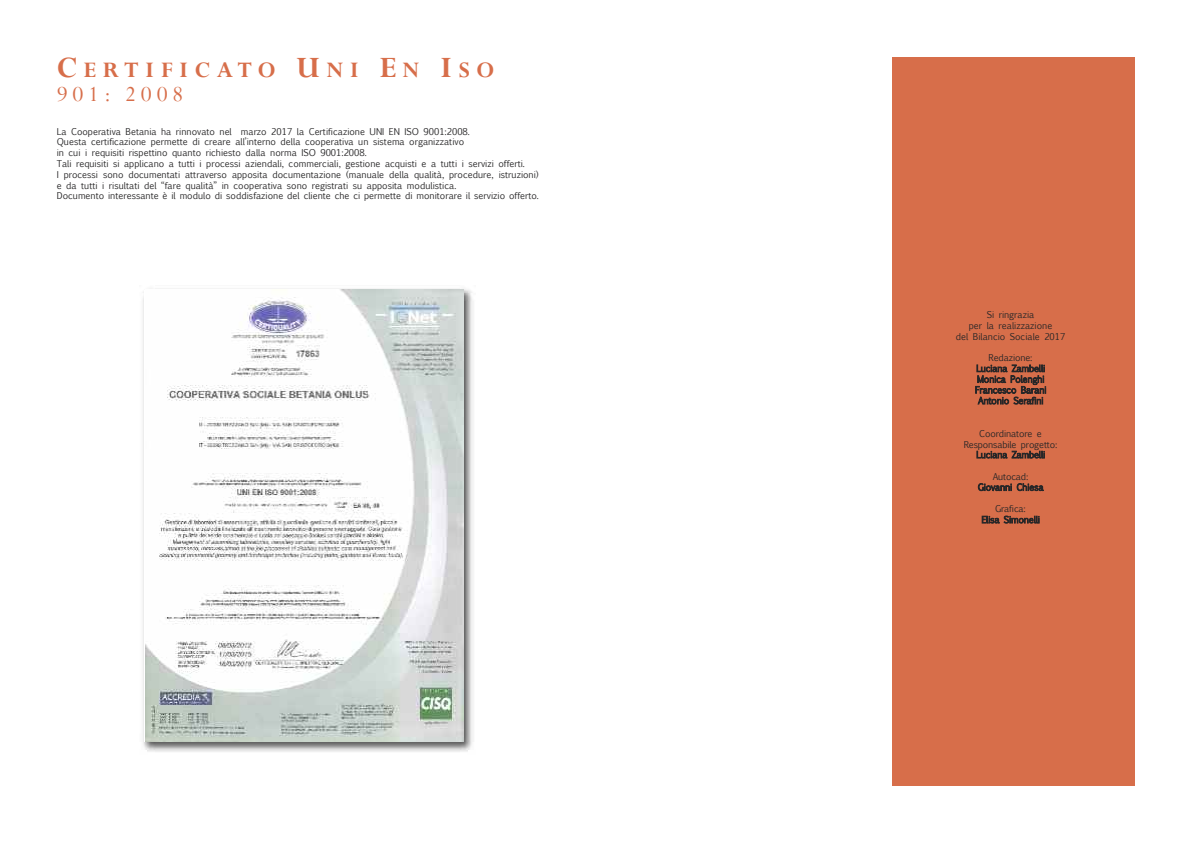
<style>
.page{position:relative;width:1191px;height:842px;background:#fff}
.page>*{position:absolute;margin:0;border:0;box-sizing:border-box;transform-origin:0 0}
.t1{font:700 24.8px "Perpetua";letter-spacing:.265em;color:#d76e4a}
.t2{font:24px "Perpetua";letter-spacing:.2em;color:#d76e4a}
.t3{font:9px/10.8px "Euphemia UCAS";color:#272627;text-align:center}
.s1{font-size:33px}
</style>
<div class="page">
<img style="left:143px;top:288px;width:330px;height:464px">
<img style="left:145px;top:290px;width:318px;height:452px">
<div style="left:891px;top:57px;width:243px;height:728px;background:#d76e4a"></div>
<h1 class="t1" style="left:57px;top:57px;width:439px"><span class="s1">c</span>ertificato <span class="s1">u</span>ni <span class="s1">e</span>n <span class="s1">i</span>So</h1>
<h2 class="t2" style="left:57px;top:82px;width:128px">901: 2008</h2>
<p class="t3" style="left:57px;top:125px;width:483px;text-align:left">La Cooperativa Betania ha rinnovato nel marzo 2017 la Certificazione UNI EN ISO 9001:2008.<br>Questa certificazione permette di creare all’interno della cooperativa un sistema organizzativo<br>in cui i requisiti rispettino quanto richiesto dalla norma ISO 9001:2008.<br>Tali requisiti si applicano a tutti i processi aziendali, commerciali, gestione acquisti e a tutti i servizi offerti.<br>I processi sono documentati attraverso apposita documentazione (manuale della qualità, procedure, istruzioni) e da tutti i risultati del “fare qualità” in cooperativa sono registrati su apposita modulistica.<br>Documento interessante è il modulo di soddisfazione del cliente che ci permette di monitorare il servizio offerto.</p>
<p class="t3" style="left:955px;top:309px;width:111px">Si ringrazia<br>per la realizzazione<br>del Bilancio Sociale 2017</p>
<p class="t3" style="left:975px;top:352px;width:73px">Redazione:<br>Luciana Zambelli<br>Monica Polenghi<br>Francesco Barani<br>Antonio Serafini</p>
<p class="t3" style="left:963px;top:427px;width:95px">Coordinatore e<br>Responsabile progetto:<br>Luciana Zambelli</p>
<p class="t3" style="left:977px;top:471px;width:67px">Autocad:<br>Giovanni Chiesa</p>
<p class="t3" style="left:981px;top:503px;width:60px">Grafica:<br>Elisa Simonelli</p>
</div>
